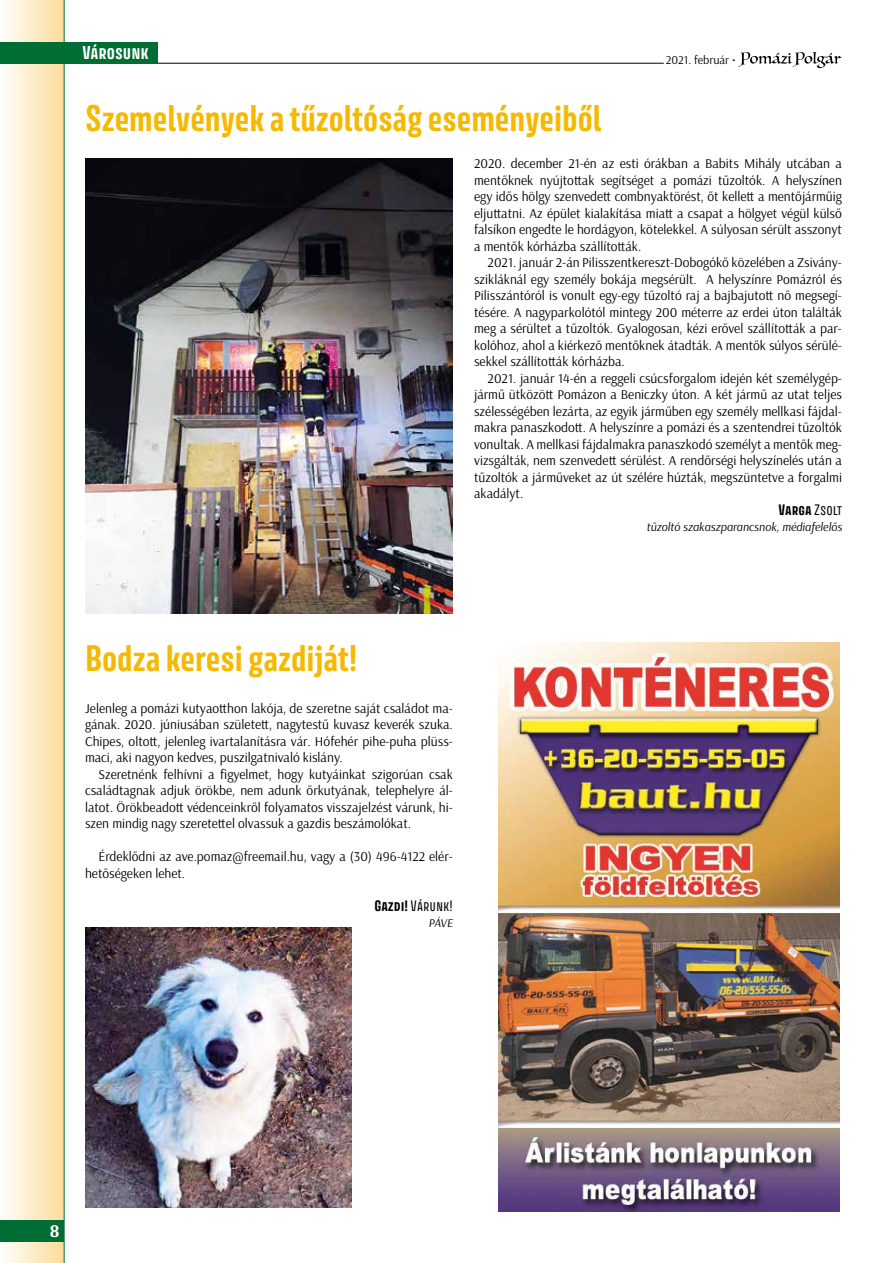
<style>
.page{position:relative;width:893px;height:1263px;background:#fff}
.page>*{position:absolute;margin:0;border:0;box-sizing:border-box;transform-origin:0 0}
.t1{font:700 33px "Avory I Latn";color:#f6b903}
.t2{font:700 18px "Arsenal";color:#fff}
.t3{font:700 16.5px "Avory I Latn";color:#fff}
.t4{font:13.5px/16.5px "Arsenal";color:#000;text-align:justify}
.t5{font:13.5px "Avory I Latn";color:#000}
.t6{font:700 13.5px "Avory I Latn";color:#000}
.t7{font:italic 12px "Arsenal";color:#000}
.t8{font:12px "Arsenal";color:#000}
.s1{font-weight:400}
.s2{font-weight:700}
</style>
<div class="page">
<div style="left:0;top:0;width:64px;height:1263px;background:linear-gradient(to right,#fefeff,#fcdd9b)"></div>
<hr style="left:64px;top:0;width:1px;height:1263px;background:#006d34">
<div style="left:0;top:1220px;width:64px;height:22px;background:#006d34"></div>
<hr style="left:156px;top:63px;width:508px;height:1px;background:#000">
<svg style="left:738px;top:52px;width:103px;height:16px"></svg>
<div style="left:0;top:42px;width:157px;height:21px;background:#006d34"></div>
<img style="left:498px;top:642px;width:341px;height:570px">
<img style="left:85px;top:927px;width:266px;height:281px">
<img style="left:85px;top:158px;width:367px;height:456px">
<p class="t3" style="left:82px;top:42px;width:68px">Városunk</p>
<p class="t8" style="left:666px;top:52px;width:71px">2021. február •</p>
<h1 class="t1" style="left:85px;top:97px;width:518px">Szemelvények a tűzoltóság eseményeiből</h1>
<p class="t4" style="left:474px;top:155px;width:369px">2020. december 21-én az esti órákban a Babits Mihály utcában a mentőknek nyújtottak segítséget a pomázi tűzoltók. A helyszínen egy idős hölgy szenvedett combnyaktörést, őt kellett a mentőjárműig eljuttatni. Az épület kialakítása miatt a csapat a hölgyet végül külső falsíkon engedte le hordágyon, kötelekkel. A súlyosan sérült asszonyt a mentők kórházba szállították.</p>
<p class="t4" style="left:474px;top:254px;width:369px;text-indent:14px">2021. január 2-án Pilisszentkereszt-Dobogókő közelében a Zsivány&shy;szikláknál egy személy bokája megsérült. A helyszínre Pomázról és Pilisszántóról is vonult egy-egy tűzoltó raj a bajbajutott nő megsegí&shy;tésére. A nagyparkolótól mintegy 200 méterre az erdei úton találták meg a sérültet a tűzoltók. Gyalogosan, kézi erővel szállították a par&shy;kolóhoz, ahol a kiérkező mentőknek átadták. A mentők súlyos sérülé&shy;sekkel szállították kórházba.</p>
<p class="t4" style="left:474px;top:370px;width:369px;text-indent:14px">2021. január 14-én a reggeli csúcsforgalom idején két személygép&shy;jármű ütközött Pomázon a Beniczky úton. A két jármű az utat teljes szélességében lezárta, az egyik járműben egy személy mellkasi fájdal&shy;makra panaszkodott. A helyszínre a pomázi és a szentendrei tűzoltók vonultak. A mellkasi fájdalmakra panaszkodó személyt a mentők meg&shy;vizsgálták, nem szenvedett sérülést. A rendőrségi helyszínelés után a tűzoltók a járműveket az út szélére húzták, megszüntetve a forgalmi akadályt.</p>
<p class="t6" style="left:778px;top:501px;width:65px">Varga <span class="s1">Zsolt</span></p>
<p class="t7" style="left:646px;top:520px;width:197px">tűzoltó szakaszparancsnok, médiafelelős</p>
<h1 class="t1" style="left:85px;top:637px;width:274px">Bodza keresi gazdiját!</h1>
<p class="t4" style="left:85px;top:700px;width:369px">Jelenleg a pomázi kutyaotthon lakója, de szeretne saját családot ma&shy;gának. 2020. júniusában született, nagytestű kuvasz keverék szuka.<br>Chipes, oltott, jelenleg ivartalanításra vár. Hófehér pihe-puha plüss&shy;maci, aki nagyon kedves, puszilgatnivaló kislány.</p>
<p class="t4" style="left:85px;top:766px;width:369px;text-indent:14px">Szeretnénk felhívni a figyelmet, hogy kutyáinkat szigorúan csak családtagnak adjuk örökbe, nem adunk őrkutyának, telephelyre ál&shy;latot. Örökbeadott védenceinkről folyamatos visszajelzést várunk, hi&shy;szen mindig nagy szeretettel olvassuk a gazdis beszámolókat.</p>
<p class="t4" style="left:85px;top:848px;width:369px;text-indent:14px">Érdeklődni az ave.pomaz@freemail.hu, vagy a (30) 496-4122 elér&shy;hetőségeken lehet.</p>
<p class="t5" style="left:374px;top:897px;width:80px"><span class="s2">Gazdi!</span> Várunk!</p>
<p class="t7" style="left:429px;top:916px;width:26px">PÁVE</p>
<h2 class="t2" style="left:50px;top:1220px;width:11px">8</h2>
</div>
